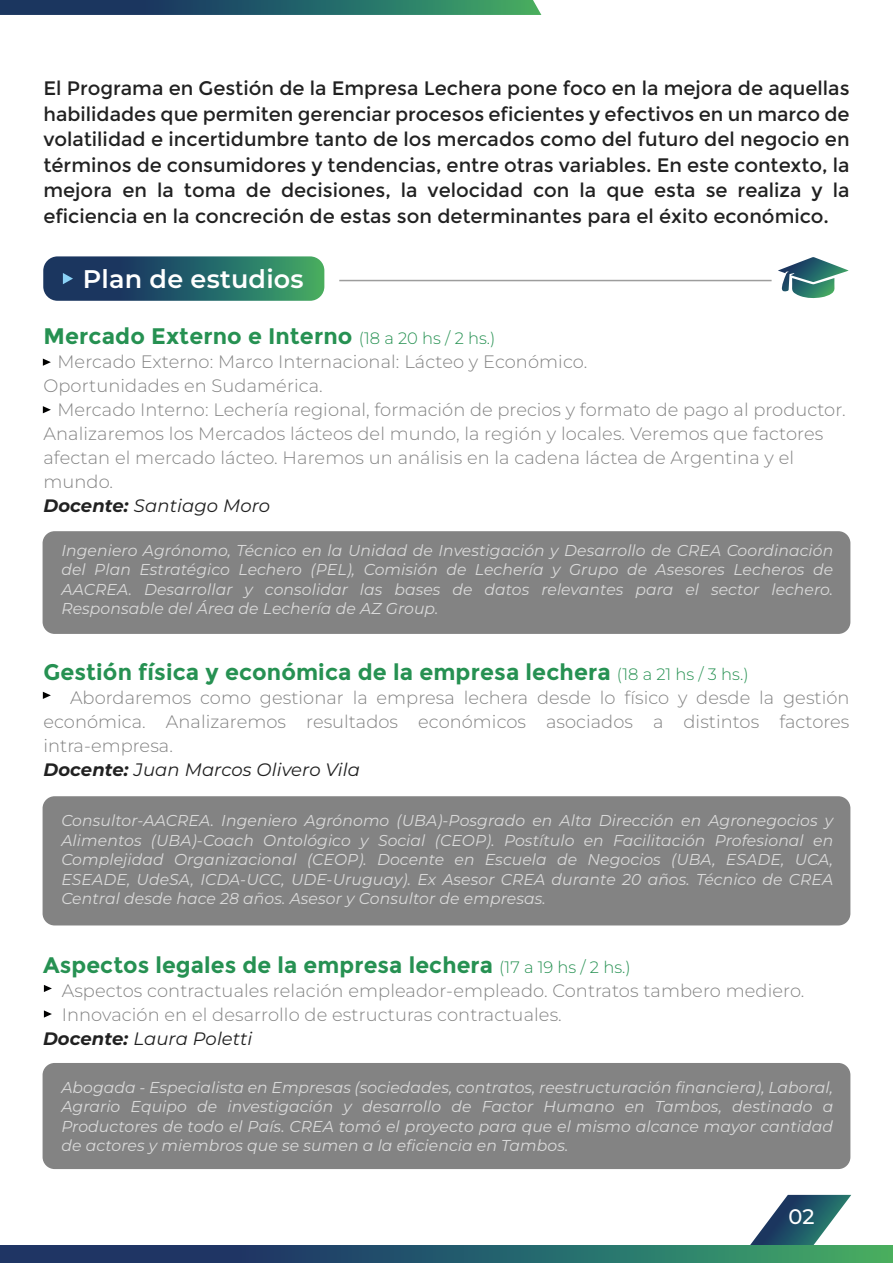
<style>
.page{position:relative;width:893px;height:1263px;background:#fff}
.page>*{position:absolute;margin:0;border:0;box-sizing:border-box;transform-origin:0 0}
.t1{font:600 25.5px "Montserrat";letter-spacing:.01em;color:#fff}
.t2{font:700 22.5px "Montserrat";letter-spacing:.005em;color:#269152}
.t3{font:500 21px "Montserrat";color:#fff}
.t4{font:19.5px/25.5px "Montserrat";color:#212121;text-align:justify}
.t5{font:300 18px/24px "Montserrat";letter-spacing:.005em;color:#838383}
.t6{font:italic 18px "Montserrat";letter-spacing:.005em;color:#212121}
.t7{font:italic 15.75px/19.5px "Montserrat";letter-spacing:.005em;color:#dadada;text-align:justify}
.s1{font-weight:300;font-size:16.5px}
.s2{font-weight:700;font-style:italic;color:#212121}
.s3{font-weight:400;font-style:italic;color:#212121}
.s4{font-weight:700}
</style>
<div class="page">
<svg style="left:44px;top:985px;width:8px;height:7px"></svg>
<svg style="left:44px;top:1010px;width:8px;height:8px"></svg>
<svg style="left:737px;top:1195px;width:114px;height:51px"></svg>
<svg style="left:0;top:0;width:541px;height:15px;background:#276166"></svg>
<svg style="left:43px;top:256px;width:281px;height:45px;background:#2c6469"></svg>
<hr style="left:339px;top:280px;width:433px;height:1px;background:#9d9d9c">
<svg style="left:0;top:1246px;width:893px;height:17px;background:#286068"></svg>
<svg style="left:43px;top:359px;width:8px;height:7px"></svg>
<svg style="left:43px;top:406px;width:8px;height:7px"></svg>
<svg style="left:43px;top:692px;width:8px;height:7px"></svg>
<svg style="left:778px;top:257px;width:71px;height:41px"></svg>
<div style="left:43px;top:531px;width:807px;height:103px;background:#838383;border-radius:12px"></div>
<div style="left:43px;top:796px;width:807px;height:129px;background:#838383;border-radius:12px"></div>
<div style="left:43px;top:1063px;width:807px;height:106px;background:#838383;border-radius:12px"></div>
<p class="t4" style="left:43px;top:76px;width:808px">El Programa en Gestión de la Empresa Lechera pone foco en la mejora de aquellas habilidades que permiten gerenciar procesos eficientes y efectivos en un marco de volatilidad e incertidumbre tanto de los mercados como del futuro del negocio en términos de consumidores y tendencias, entre otras variables. En este contexto, la mejora en la toma de decisiones, la velocidad con la que esta se realiza y la eficiencia en la concreción de estas son determinantes para el éxito económico.</p>
<h1 class="t1" style="left:83px;top:261px;width:222px">Plan de estudios</h1>
<h2 class="t2" style="left:43px;top:322px;width:453px">Mercado Externo e Interno <span class="s1">(18 a 20 hs / 2 hs.)</span></h2>
<p class="t5" style="left:43px;top:349px;width:545px;text-indent:14px">Mercado Externo: Marco Internacional: Lácteo y Económico.<br>Oportunidades en Sudamérica.</p>
<p class="t5" style="left:43px;top:397px;width:804px;text-indent:14px">Mercado Interno: Lechería regional, formación de precios y formato de pago al productor.<br>Analizaremos los Mercados lácteos del mundo, la región y locales. Veremos que factores afectan el mercado lácteo. Haremos un análisis en la cadena láctea de Argentina y el mundo.<br><span class="s2">Docente:</span> <span class="s3">Santiago Moro</span></p>
<p class="t7" style="left:61px;top:540px;width:773px">Ingeniero Agrónomo, Técnico en la Unidad de Investigación y Desarrollo de CREA Coordinación del Plan Estratégico Lechero (PEL), Comisión de Lechería y Grupo de Asesores Lecheros de AACREA. Desarrollar y consolidar las bases de datos relevantes para el sector lechero.<br>Responsable del Área de Lechería de AZ Group.</p>
<h2 class="t2" style="left:43px;top:658px;width:707px">Gestión física y económica de la empresa lechera <span class="s1">(18 a 21 hs / 3 hs.)</span></h2>
<p class="t5" style="left:43px;top:685px;width:808px;text-indent:27px">Abordaremos como gestionar la empresa lechera desde lo físico y desde la gestión económica. Analizaremos resultados económicos asociados a distintos factores intra-empresa.<br><span class="s2">Docente:</span> <span class="s3">Juan Marcos Olivero Vila</span></p>
<p class="t7" style="left:61px;top:810px;width:773px">Consultor-AACREA. Ingeniero Agrónomo (UBA)-Posgrado en Alta Dirección en Agronegocios y Alimentos (UBA)-Coach Ontológico y Social (CEOP). Postítulo en Facilitación Profesional en Complejidad Organizacional (CEOP). Docente en Escuela de Negocios (UBA, ESADE, UCA, ESEADE, UdeSA, ICDA-UCC, UDE-Uruguay). Ex Asesor CREA durante 20 años. Técnico de CREA Central desde hace 28 años. Asesor y Consultor de empresas.</p>
<h2 class="t2" style="left:43px;top:951px;width:589px">Aspectos legales de la empresa lechera <span class="s1">(17 a 19 hs / 2 hs.)</span></h2>
<p class="t5" style="left:62px;top:978px;width:744px">Aspectos contractuales relación empleador-empleado. Contratos tambero mediero.</p>
<p class="t5" style="left:62px;top:1002px;width:502px">Innovación en el desarrollo de estructuras contractuales.</p>
<p class="t6" style="left:43px;top:1026px;width:211px"><span class="s4">Docente:</span> Laura Poletti</p>
<p class="t7" style="left:61px;top:1077px;width:773px">Abogada - Especialista en Empresas (sociedades, contratos, reestructuración financiera), Laboral, Agrario Equipo de investigación y desarrollo de Factor Humano en Tambos, destinado a Productores de todo el País. CREA tomó el proyecto para que el mismo alcance mayor cantidad de actores y miembros que se sumen a la eficiencia en Tambos.</p>
<h3 class="t3" style="left:788px;top:1203px;width:28px">02</h3>
</div>
